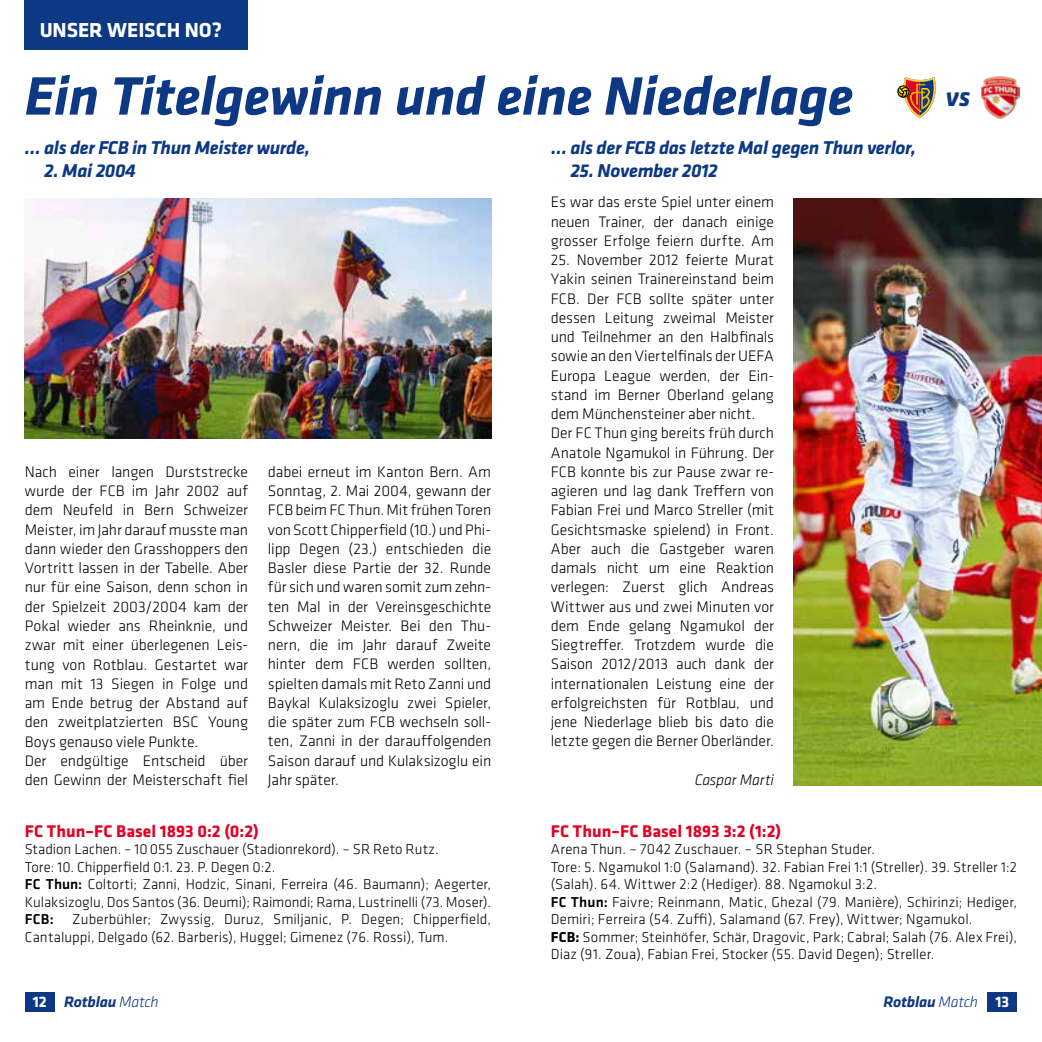
<style>
.page{position:relative;width:1042px;height:1042px;background:#fff}
.page>*{position:absolute;margin:0;border:0;box-sizing:border-box;transform-origin:0 0}
.t1{font:italic 700 56px "Klavika";letter-spacing:-.01em;color:#0d3884}
.t2{font:italic 700 28px "Klavika";color:#0d3884}
.t3{font:700 21px "Klavika";letter-spacing:-.005em;color:#fff}
.t4{font:italic 700 19.25px "Klavika";letter-spacing:-.015em;color:#0d3884}
.t5{font:700 17.5px "Klavika";letter-spacing:.005em;color:#e40024}
.t6{font:300 15.75px/19.2px "Klavika";letter-spacing:-.005em;color:#000}
.t7{font:italic 700 15.75px "Klavika";letter-spacing:-.015em;color:#0d3884}
.t8{font:italic 300 15.75px "Klavika";letter-spacing:-.005em;color:#000}
.t9{font:300 14.88px/17.5px "Klavika";letter-spacing:.005em;color:#000}
.s1{font-weight:500}
.s2{font-style:normal;color:#fff}
.s3{font-weight:300}
.s4{font-weight:700}
</style>
<div class="page">
<div style="left:25px;top:992px;width:30px;height:20px;background:#0d3884"></div>
<div style="left:25px;top:0;width:223px;height:50px;background:#0d3884"></div>
<div style="left:987px;top:992px;width:30px;height:20px;background:#0d3884"></div>
<div style="left:897px;top:86px;width:12px;height:11px;border:1px solid #000;border-radius:50%"></div>
<svg style="left:898px;top:77px;width:37px;height:41px"></svg>
<img style="left:981px;top:76px;width:38px;height:44px">
<img style="left:25px;top:199px;width:466px;height:239px">
<img style="left:794px;top:199px;width:248px;height:586px">
<h3 class="t3" style="left:40px;top:15px;width:184px">UNSER WEISCH NO?</h3>
<h1 class="t1" style="left:25px;top:56px;width:830px">Ein Titelgewinn und eine Niederlage</h1>
<p class="t4" style="left:25px;top:134px;width:287px">… als der FCB in Thun Meister wurde,</p>
<p class="t4" style="left:44px;top:157px;width:93px">2. Mai 2004</p>
<p class="t6" style="left:25px;top:462px;width:225px">Nach einer langen Durststrecke wurde der FCB im Jahr 2002 auf dem Neufeld in Bern Schweizer<br>Meister, im Jahr darauf musste man dann wieder den Grasshoppers den<br>Vortritt lassen in der Tabelle. Aber nur für eine Saison, denn schon in der Spielzeit 2003/2004 kam der<br>Pokal wieder ans Rheinknie, und zwar mit einer überlegenen Leis&shy;tung von Rotblau. Gestartet war man mit 13 Siegen in Folge und am Ende betrug der Abstand auf den zweitplatzierten BSC Young<br>Boys genauso viele Punkte.<br>Der endgültige Entscheid über den Gewinn der Meisterschaft fiel</p>
<p class="t6" style="left:268px;top:462px;width:225px">dabei erneut im Kanton Bern. Am<br>Sonntag, 2. Mai 2004, gewann der<br>FCB beim FC Thun. Mit frühen Toren von Scott Chipperfield (10.) und Phi&shy;lipp Degen (23.) entschieden die<br>Basler diese Partie der 32. Runde für sich und waren somit zum zehn&shy;ten Mal in der Vereinsgeschichte<br>Schweizer Meister. Bei den Thu&shy;nern, die im Jahr darauf Zweite hinter dem FCB werden sollten, spielten damals mit Reto Zanni und<br>Baykal Kulaksizoglu zwei Spieler, die später zum FCB wechseln soll&shy;ten, Zanni in der darauffolgenden<br>Saison darauf und Kulaksizoglu ein<br>Jahr später.</p>
<p class="t4" style="left:551px;top:134px;width:366px">… als der FCB das letzte Mal gegen Thun verlor,</p>
<p class="t4" style="left:570px;top:157px;width:149px">25. November 2012</p>
<p class="t6" style="left:551px;top:192px;width:225px;text-align:justify">Es war das erste Spiel unter einem neuen Trainer, der danach einige grosser Erfolge feiern durfte. Am</p>
<p class="t6" style="left:551px;top:250px;width:225px">25. November 2012 feierte Murat<br>Yakin seinen Trainereinstand beim<br>FCB. Der FCB sollte später unter dessen Leitung zweimal Meister und Teilnehmer an den Halbfinals sowie an den Viertelfinals der UEFA<br>Europa League werden, der Ein&shy;stand im Berner Oberland gelang dem Münchensteiner aber nicht.<br>Der FC Thun ging bereits früh durch<br>Anatole Ngamukol in Führung. Der<br>FCB konnte bis zur Pause zwar re&shy;agieren und lag dank Treffern von<br>Fabian Frei und Marco Streller (mit<br>Gesichtsmaske spielend) in Front.<br>Aber auch die Gastgeber waren damals nicht um eine Reaktion verlegen: Zuerst glich Andreas<br>Wittwer aus und zwei Minuten vor dem Ende gelang Ngamukol der<br>Siegtreffer. Trotzdem wurde die<br>Saison 2012/2013 auch dank der internationalen Leistung eine der erfolgreichsten für Rotblau, und jene Niederlage blieb bis dato die letzte gegen die Berner Oberländer.</p>
<p class="t8" style="left:695px;top:770px;width:81px">Caspar Marti</p>
<h2 class="t2" style="left:945px;top:77px;width:26px">vs</h2>
<p class="t5" style="left:25px;top:818px;width:236px">FC Thun–FC Basel 1893 0:2 (0:2)</p>
<p class="t9" style="left:25px;top:840px;width:468px">Stadion Lachen. – 10 055 Zuschauer (Stadionrekord). – SR Reto Rutz.<br>Tore: 10. Chipperfield 0:1. 23. P. Degen 0:2.<br><span class="s1">FC Thun:</span> Coltorti; Zanni, Hodzic, Sinani, Ferreira (46. Baumann); Aegerter, Kulaksizoglu, Dos Santos (36. Deumi); Raimondi; Rama, Lustrinelli (73. Moser).<br><span class="s1">FCB:</span> Zuberbühler; Zwyssig, Duruz, Smiljanic, P. Degen; Chipperfield, Cantaluppi, Delgado (62. Barberis), Huggel; Gimenez (76. Rossi), Tum.</p>
<p class="t7" style="left:33px;top:990px;width:127px"><span class="s2">12</span> Rotblau <span class="s3">Match</span></p>
<p class="t5" style="left:551px;top:818px;width:232px">FC Thun–FC Basel 1893 3:2 (1:2)</p>
<p class="t9" style="left:551px;top:840px;width:468px">Arena Thun. – 7042 Zuschauer. – SR Stephan Studer.<br>Tore: 5. Ngamukol 1:0 (Salamand). 32. Fabian Frei 1:1 (Streller). 39. Streller 1:2 (Salah). 64. Wittwer 2:2 (Hediger). 88. Ngamokul 3:2.<br><span class="s1">FC Thun:</span> Faivre; Reinmann, Matic, Ghezal (79. Manière), Schirinzi; Hediger, Demiri; Ferreira (54. Zuffi), Salamand (67. Frey), Wittwer; Ngamukol.<br><span class="s4">FCB:</span> Sommer; Steinhöfer, Schär, Dragovic, Park; Cabral; Salah (76. Alex Frei), Diaz (91. Zoua), Fabian Frei, Stocker (55. David Degen); Streller.</p>
<p class="t7" style="left:883px;top:990px;width:127px">Rotblau <span class="s3">Match</span> <span class="s2">13</span></p>
</div>
